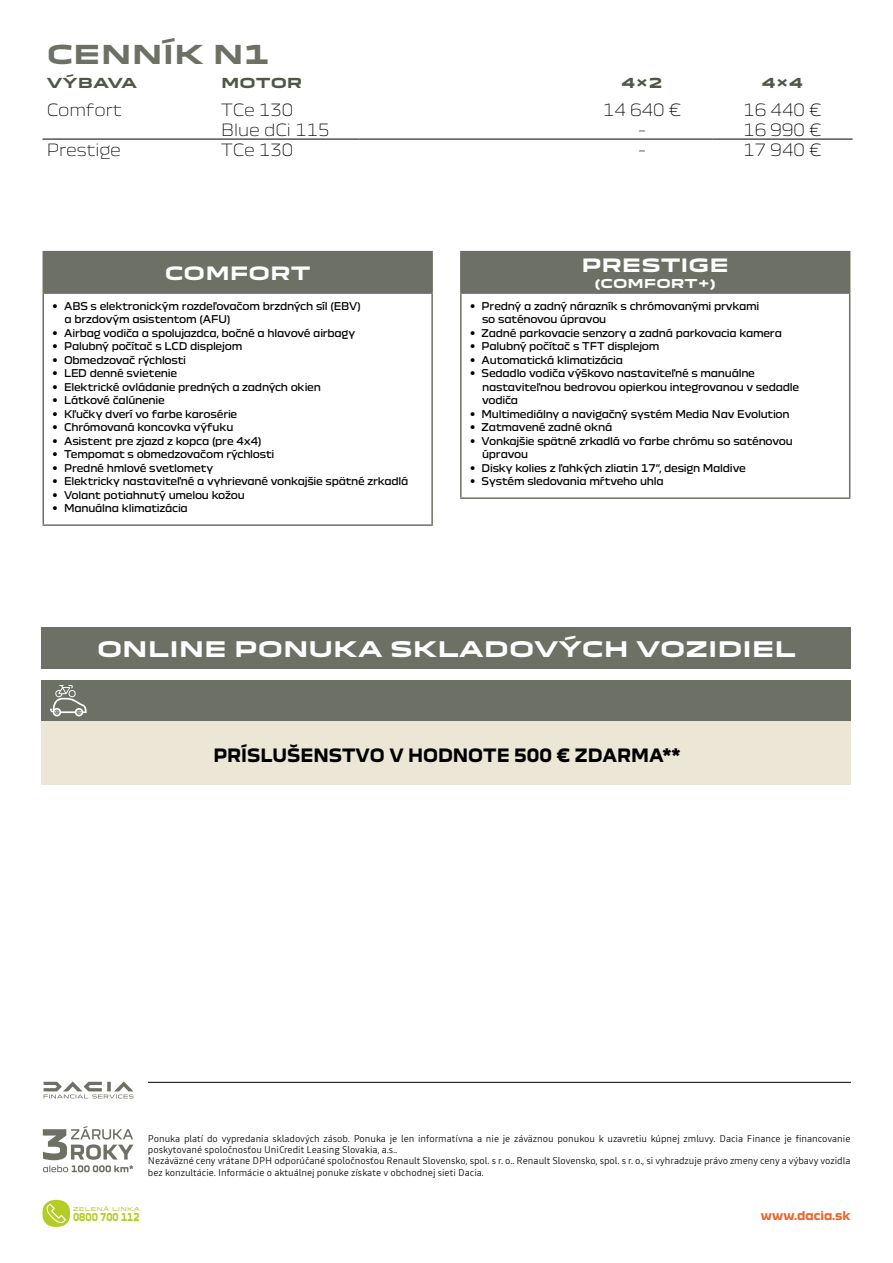
<style>
.page{position:relative;width:893px;height:1263px;background:#fff}
.page>*{position:absolute;margin:0;border:0;box-sizing:border-box;transform-origin:0 0}
.t1{font:700 25.5px "Dacia Block Extended";color:#6d7065}
.t2{font:700 21px "Dacia Block Extended";color:#fff}
.t3{font:700 18px "Dacia Block";color:#000}
.t4{font:700 18px "Dacia Block Extended";color:#fff}
.t5{font:300 16.5px "Dacia Block";color:#000}
.t6{font:700 13.5px "Dacia Block Extended";color:#4e5845}
.t7{font:700 12px "Dacia Block";color:#ec652a}
.t8{font:700 12px "Dacia Block Extended";color:#fff}
.t9{font:700 10.65px "Dacia Block";color:#b4cd25;scale:.83 1}
.t10{font:10.5px/13.5px "Dacia Block";letter-spacing:-.02em;color:#000}
.t11{font:300 9.75px/11.2px "Read";color:#000}
.t12{font:5.25px "Dacia Block Extended";letter-spacing:.055em;color:#b4cd25}
.s1{font-family:"Renault Life";font-size:13.5px}
</style>
<div class="page">
<hr style="left:43px;top:139px;width:174px;height:1px;background:#000">
<hr style="left:217px;top:139px;width:142px;height:1px;background:#000">
<hr style="left:359px;top:139px;width:213px;height:1px;background:#000">
<hr style="left:572px;top:139px;width:140px;height:1px;background:#000">
<hr style="left:712px;top:139px;width:141px;height:1px;background:#000">
<div style="left:43px;top:252px;width:389px;height:41px;background:#6d7065"></div>
<hr style="left:43px;top:251px;width:390px;height:1px;background:#6d7065">
<hr style="left:431px;top:252px;width:2px;height:40px;background:#6d7065">
<hr style="left:43px;top:292px;width:390px;height:2px;background:#6d7065">
<hr style="left:43px;top:294px;width:1px;height:230px;background:#6d7065">
<hr style="left:431px;top:294px;width:2px;height:230px;background:#6d7065">
<hr style="left:43px;top:524px;width:390px;height:2px;background:#6d7065">
<div style="left:461px;top:252px;width:389px;height:41px;background:#6d7065"></div>
<hr style="left:460px;top:294px;width:2px;height:203px;background:#6d7065">
<hr style="left:849px;top:294px;width:1px;height:203px;background:#6d7065">
<hr style="left:460px;top:497px;width:390px;height:2px;background:#6d7065">
<hr style="left:460px;top:251px;width:390px;height:1px;background:#6d7065">
<hr style="left:460px;top:252px;width:2px;height:40px;background:#6d7065">
<hr style="left:460px;top:292px;width:390px;height:2px;background:#6d7065">
<div style="left:42px;top:627px;width:809px;height:42px;background:#6d7065"></div>
<div style="left:41px;top:680px;width:809px;height:41px;background:#6d7065"></div>
<div style="left:41px;top:721px;width:809px;height:63px;background:#ebe6d6"></div>
<svg style="left:50px;top:685px;width:37px;height:31px"></svg>
<div style="left:43px;top:1200px;width:27px;height:27px;background:#b4cd25;border-radius:13px"></div>
<svg style="left:47px;top:1204px;width:19px;height:19px"></svg>
<svg style="left:43px;top:1126px;width:91px;height:46px"></svg>
<hr style="left:148px;top:1082px;width:703px;height:1px;background:#000">
<svg style="left:44px;top:1081px;width:90px;height:17px"></svg>
<h1 class="t1" style="left:47px;top:40px;width:224px">CENNÍK N1</h1>
<p class="t6" style="left:47px;top:75px;width:92px">VÝBAVA</p>
<p class="t6" style="left:221px;top:75px;width:83px">MOTOR</p>
<p class="t6" style="left:621px;top:75px;width:43px">4×2</p>
<p class="t6" style="left:762px;top:75px;width:43px">4×4</p>
<h3 class="t5" style="left:47px;top:97px;width:76px">Comfort</h3>
<h3 class="t5" style="left:221px;top:97px;width:74px">TCe 130</h3>
<h3 class="t5" style="left:603px;top:97px;width:80px">14 640 €</h3>
<h3 class="t5" style="left:743px;top:97px;width:80px">16 440 €</h3>
<h3 class="t5" style="left:221px;top:117px;width:110px">Blue dCi 115</h3>
<h3 class="t5" style="left:639px;top:117px;width:8px">-</h3>
<h3 class="t5" style="left:743px;top:117px;width:80px">16 990 €</h3>
<h3 class="t5" style="left:47px;top:137px;width:76px">Prestige</h3>
<h3 class="t5" style="left:221px;top:137px;width:74px">TCe 130</h3>
<h3 class="t5" style="left:639px;top:137px;width:8px">-</h3>
<h3 class="t5" style="left:743px;top:137px;width:80px">17 940 €</h3>
<h3 class="t4" style="left:165px;top:263px;width:147px">COMFORT</h3>
<p class="t10" style="left:65px;top:299px;width:298px;text-indent:-13px"><span class="s1">•</span> ABS s elektronickým rozdeľovačom brzdných síl (EBV) a brzdovým asistentom (AFU)</p>
<p class="t10" style="left:52px;top:326px;width:305px"><span class="s1">•</span> Airbag vodiča a spolujazdca, bočné a hlavové airbagy</p>
<p class="t10" style="left:52px;top:340px;width:192px"><span class="s1">•</span> Palubný počítač s LCD displejom</p>
<p class="t10" style="left:52px;top:353px;width:136px"><span class="s1">•</span> Obmedzovač rýchlosti</p>
<p class="t10" style="left:52px;top:367px;width:127px"><span class="s1">•</span> LED denné svietenie</p>
<p class="t10" style="left:52px;top:380px;width:271px"><span class="s1">•</span> Elektrické ovládanie predných a zadných okien</p>
<p class="t10" style="left:52px;top:394px;width:115px"><span class="s1">•</span> Látkové čalúnenie</p>
<p class="t10" style="left:52px;top:407px;width:187px"><span class="s1">•</span> Kľučky dverí vo farbe karosérie</p>
<p class="t10" style="left:52px;top:421px;width:183px"><span class="s1">•</span> Chrómovaná koncovka výfuku</p>
<p class="t10" style="left:52px;top:434px;width:211px"><span class="s1">•</span> Asistent pre zjazd z kopca (pre 4x4)</p>
<p class="t10" style="left:52px;top:448px;width:224px"><span class="s1">•</span> Tempomat s obmedzovačom rýchlosti</p>
<p class="t10" style="left:52px;top:461px;width:163px"><span class="s1">•</span> Predné hmlové svetlomety</p>
<p class="t10" style="left:52px;top:475px;width:358px"><span class="s1">•</span> Elektricky nastaviteľné a vyhrievané vonkajšie spätné zrkadlá</p>
<p class="t10" style="left:52px;top:488px;width:194px"><span class="s1">•</span> Volant potiahnutý umelou kožou</p>
<p class="t10" style="left:52px;top:502px;width:138px"><span class="s1">•</span> Manuálna klimatizácia</p>
<h3 class="t4" style="left:582px;top:255px;width:149px">PRESTIGE</h3>
<p class="t8" style="left:594px;top:277px;width:123px">(COMFORT+)</p>
<p class="t10" style="left:482px;top:299px;width:279px;text-indent:-13px"><span class="s1">•</span> Predný a zadný nárazník s chrómovanými prvkami so saténovou úpravou</p>
<p class="t10" style="left:469px;top:326px;width:314px"><span class="s1">•</span> Zadné parkovacie senzory a zadná parkovacia kamera</p>
<p class="t10" style="left:469px;top:340px;width:192px"><span class="s1">•</span> Palubný počítač s TFT displejom</p>
<p class="t10" style="left:469px;top:353px;width:155px"><span class="s1">•</span> Automatická klimatizácia</p>
<p class="t10" style="left:482px;top:367px;width:318px;text-indent:-13px"><span class="s1">•</span> Sedadlo vodiča výškovo nastaviteľné s manuálne nastaviteľnou bedrovou opierkou integrovanou v sedadle vodiča</p>
<p class="t10" style="left:469px;top:407px;width:322px"><span class="s1">•</span> Multimediálny a navigačný systém Media Nav Evolution</p>
<p class="t10" style="left:469px;top:421px;width:145px"><span class="s1">•</span> Zatmavené zadné okná</p>
<p class="t10" style="left:482px;top:434px;width:312px;text-indent:-13px"><span class="s1">•</span> Vonkajšie spätné zrkadlá vo farbe chrómu so saténovou úpravou</p>
<p class="t10" style="left:469px;top:461px;width:278px"><span class="s1">•</span> Disky kolies z ľahkých zliatin 17“, design Maldive</p>
<p class="t10" style="left:469px;top:475px;width:196px"><span class="s1">•</span> Systém sledovania mŕtveho uhla</p>
<h2 class="t2" style="left:97px;top:638px;width:700px">ONLINE PONUKA SKLADOVÝCH VOZIDIEL</h2>
<h3 class="t3" style="left:213px;top:745px;width:469px">PRÍSLUŠENSTVO V HODNOTE 500 € ZDARMA**</h3>
<p class="t11" style="left:148px;top:1133px;width:704px">Ponuka platí do vypredania skladových zásob. Ponuka je len informatívna a nie je záväznou ponukou k uzavretiu kúpnej zmluvy. Dacia Finance je financovanie poskytované spoločnosťou UniCredit Leasing Slovakia, a.s..<br>Nezáväzné ceny vrátane DPH odporúčané spoločnosťou Renault Slovensko, spol. s r. o.. Renault Slovensko, spol. s r. o., si vyhradzuje právo zmeny ceny a výbavy vozidla bez konzultácie. Informácie o aktuálnej ponuke získate v obchodnej sieti Dacia.</p>
<p class="t12" style="left:73px;top:1204px;width:68px">ZELENÁ LINKA</p>
<p class="t9" style="left:73px;top:1211px;width:82px">0800 700 112</p>
<p class="t7" style="left:761px;top:1209px;width:91px">www.dacia.sk</p>
</div>
